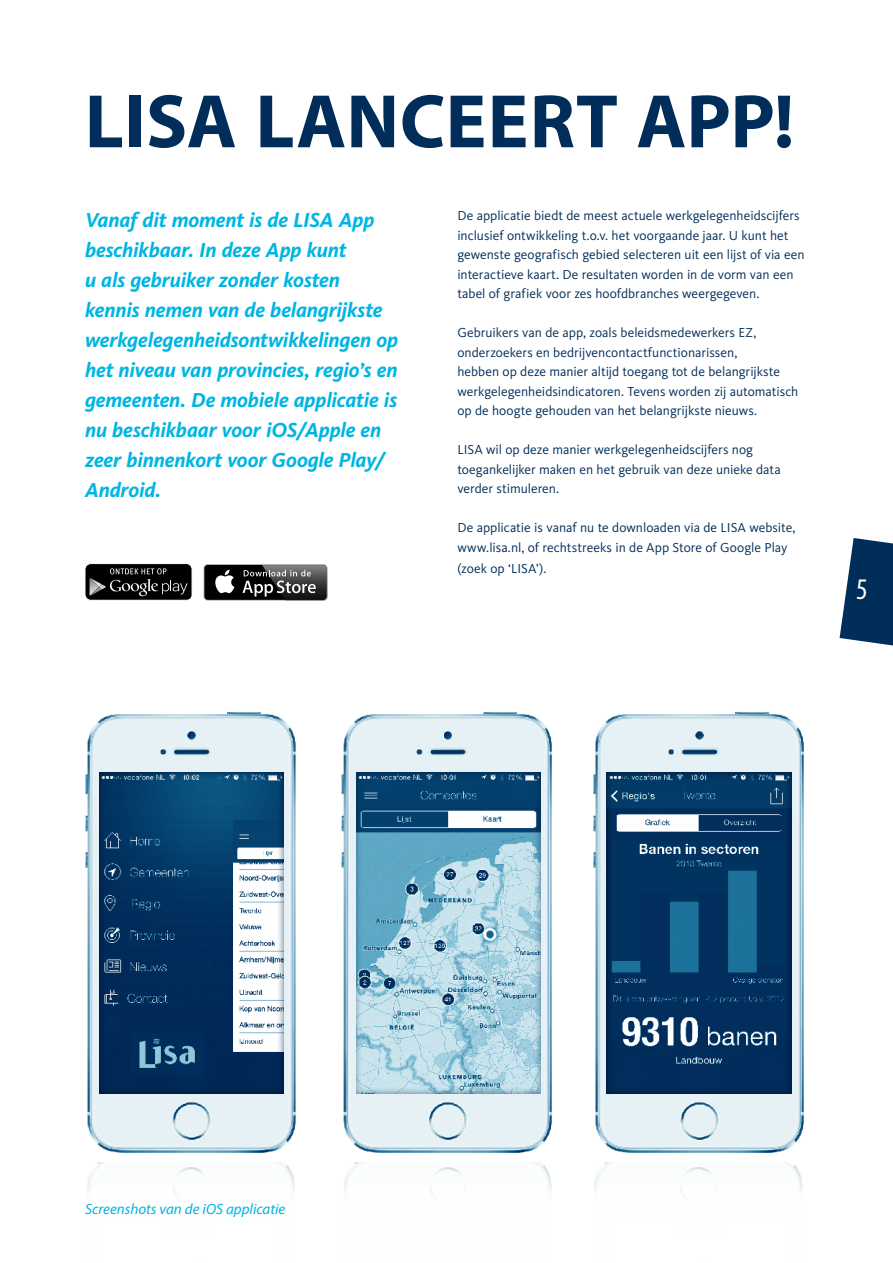
<style>
.page{position:relative;width:893px;height:1263px;background:#fff}
.page>*{position:absolute;margin:0;border:0;box-sizing:border-box;transform-origin:0 0}
.t1{font:700 76.5px "Myriad Pro";letter-spacing:.005em;color:#002d59}
.t2{font:condensed 30px "Myriad Pro";color:#fff}
.t3{font:italic 700 21px/30px "Kievit";letter-spacing:-.01em;color:#00b5e2}
.t4{font:italic 15px "Myriad Pro";color:#00b5e2}
.t5{font:13.5px/19.5px "Kievit";color:#002d59}
</style>
<div class="page">
<img style="left:344px;top:1162px;width:208px;height:33px">
<img style="left:87px;top:1162px;width:208px;height:33px">
<img style="left:594px;top:1162px;width:209px;height:33px">
<img style="left:341px;top:711px;width:211px;height:442px">
<img style="left:85px;top:711px;width:211px;height:442px">
<img style="left:593px;top:711px;width:211px;height:442px">
<svg style="left:840px;top:538px;width:53px;height:108px"></svg>
<div style="left:605px;top:770px;width:187px;height:324px;background:#002d59;opacity:.75"></div>
<div style="left:355px;top:771px;width:187px;height:323px;background:#002d59;opacity:.56"></div>
<div style="left:98px;top:771px;width:187px;height:323px;background:#002d59;opacity:.75"></div>
<div style="left:85px;top:564px;width:107px;height:36px;background:#000;border-radius:6px"></div>
<div style="left:85px;top:563px;width:107px;height:38px;border:1px solid #fff;border-radius:6px"></div>
<svg style="left:90px;top:568px;width:98px;height:28px"></svg>
<svg style="left:203px;top:564px;width:124px;height:37px"></svg>
<div style="left:204px;top:565px;width:123px;height:35px;background:#000;border-radius:3px"></div>
<svg style="left:215px;top:570px;width:19px;height:23px"></svg>
<svg style="left:243px;top:564px;width:84px;height:37px"></svg>
<h1 class="t1" style="left:85px;top:72px;width:711px">LISA LANCEERT APP!</h1>
<p class="t3" style="left:85px;top:204px;width:315px">Vanaf dit moment is de LISA App beschikbaar. In deze App kunt<br>u als gebruiker zonder kosten kennis nemen van de belangrijkste werkgelegenheidsontwikkelingen op het niveau van provincies, regio’s en gemeenten. De mobiele applicatie is nu beschikbaar voor iOS/Apple en zeer binnenkort voor Google Play/<br>Android.</p>
<p class="t5" style="left:457px;top:206px;width:349px">De applicatie biedt de meest actuele werkgelegenheidscijfers inclusief ontwikkeling t.o.v. het voorgaande jaar. U kunt het gewenste geografisch gebied selecteren uit een lijst of via een interactieve kaart. De resultaten worden in de vorm van een tabel of grafiek voor zes hoofdbranches weergegeven.</p>
<p class="t5" style="left:457px;top:323px;width:343px">Gebruikers van de app, zoals beleidsmedewerkers EZ, onderzoekers en bedrijvencontactfunctionarissen,<br>hebben op deze manier altijd toegang tot de belangrijkste werkgelegenheidsindicatoren. Tevens worden zij automatisch op de hoogte gehouden van het belangrijkste nieuws.</p>
<p class="t5" style="left:457px;top:440px;width:325px">LISA wil op deze manier werkgelegenheidscijfers nog toegankelijker maken en het gebruik van deze unieke data verder stimuleren.</p>
<p class="t5" style="left:457px;top:518px;width:340px">De applicatie is vanaf nu te downloaden via de LISA website, www.lisa.nl, of rechtstreeks in de App Store of Google Play</p>
<p class="t5" style="left:457px;top:558px;width:90px">(zoek op ‘LISA’).</p>
<h2 class="t2" style="left:856px;top:571px;width:13px">5</h2>
<p class="t4" style="left:85px;top:1200px;width:202px">Screenshots van de iOS applicatie</p>
</div>
